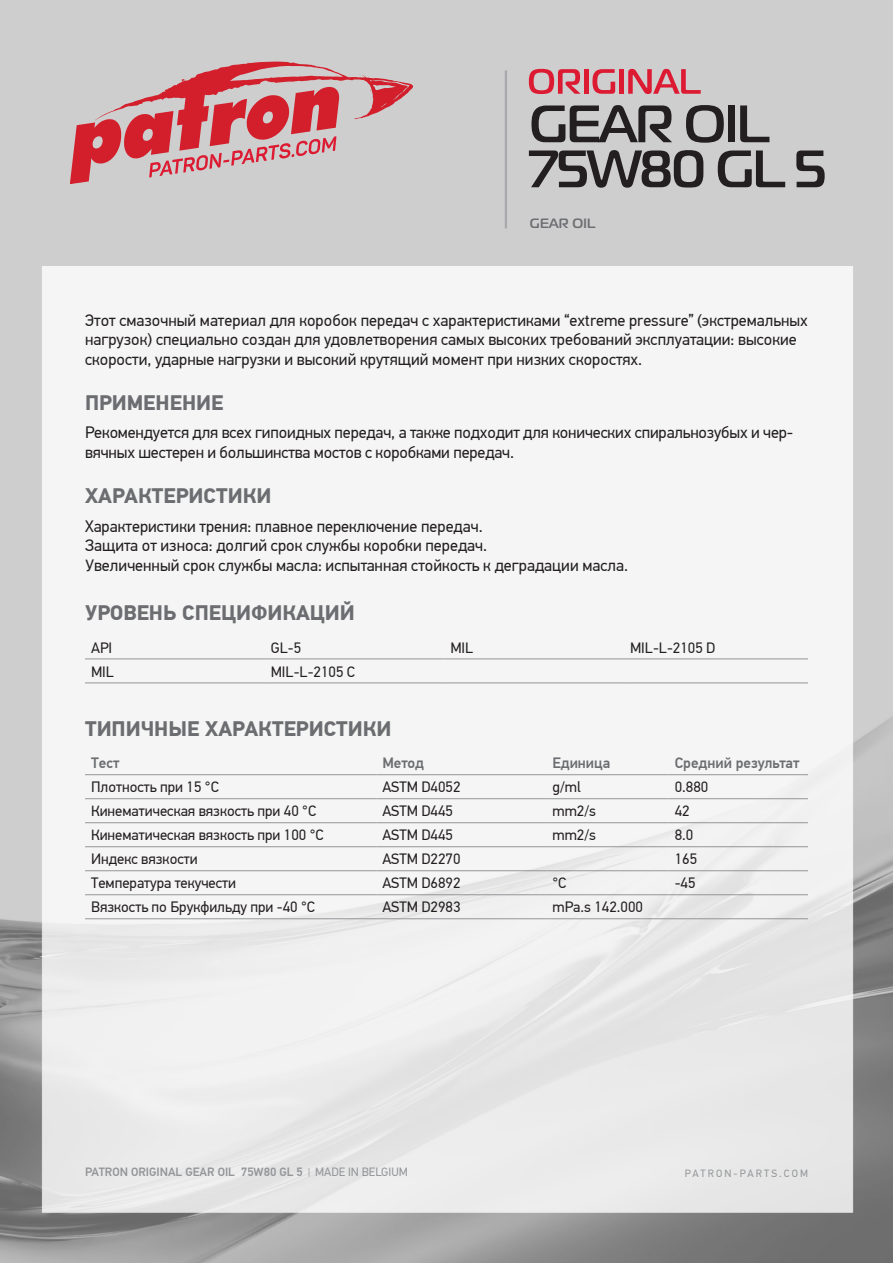
<style>
.page{position:relative;width:893px;height:1263px;background:#fff}
.page>*{position:absolute;margin:0;border:0;box-sizing:border-box;transform-origin:0 0}
.MAIN_HEADER{font:700 52.5px/45px "Magistral C";letter-spacing:-.02em;color:#231f20}
.t1{font:700 21px "PF Din Text Pro";color:#6c6d70}
.TEXT{font:16.5px/19.8px "PF Din Text Pro";color:#231f20}
.t2{font:15px "PF Din Text Pro";color:#231f20}
.t3{font:500 15px "PF Din Text Pro";color:#6c6d70}
.t4{font:700 13.5px "Magistral C";letter-spacing:.02em;color:#6c6d70}
.t5{font:500 12px "PF Din Text Pro";color:#939598}
.t6{font:10.5px "PF Din Text Pro";letter-spacing:.2em;color:#939598}
.s1{font-weight:400;font-size:9.75px}
.s2{font-weight:400}
</style>
<div class="page">
<img style="left:0;top:0;width:893px;height:1263px">
<svg style="left:70px;top:61px;width:343px;height:123px"></svg>
<svg style="left:529px;top:69px;width:52px;height:25px"></svg>
<div style="left:584px;top:69px;width:5px;height:25px;background:#dc1a32"></div>
<svg style="left:592px;top:69px;width:23px;height:25px"></svg>
<div style="left:619px;top:69px;width:5px;height:25px;background:#dc1a32"></div>
<svg style="left:628px;top:69px;width:73px;height:25px"></svg>
<hr style="left:505px;top:70px;width:2px;height:158px;background:#a8a9ad">
<hr style="left:85px;top:658px;width:180px;height:1px;background:#939598">
<hr style="left:265px;top:658px;width:179px;height:1px;background:#939598">
<hr style="left:444px;top:658px;width:180px;height:1px;background:#939598">
<hr style="left:624px;top:658px;width:184px;height:1px;background:#939598">
<hr style="left:85px;top:682px;width:180px;height:1px;background:#939598">
<hr style="left:265px;top:682px;width:179px;height:1px;background:#939598">
<hr style="left:444px;top:682px;width:180px;height:1px;background:#939598">
<hr style="left:624px;top:682px;width:184px;height:1px;background:#939598">
<hr style="left:85px;top:774px;width:291px;height:1px;background:#939598">
<hr style="left:376px;top:774px;width:170px;height:1px;background:#939598">
<hr style="left:546px;top:774px;width:123px;height:1px;background:#939598">
<hr style="left:669px;top:774px;width:139px;height:1px;background:#939598">
<hr style="left:85px;top:798px;width:291px;height:1px;background:#939598">
<hr style="left:376px;top:798px;width:170px;height:1px;background:#939598">
<hr style="left:546px;top:798px;width:123px;height:1px;background:#939598">
<hr style="left:669px;top:798px;width:139px;height:1px;background:#939598">
<hr style="left:85px;top:822px;width:291px;height:1px;background:#939598">
<hr style="left:376px;top:822px;width:170px;height:1px;background:#939598">
<hr style="left:546px;top:822px;width:123px;height:1px;background:#939598">
<hr style="left:669px;top:822px;width:139px;height:1px;background:#939598">
<hr style="left:85px;top:846px;width:291px;height:1px;background:#939598">
<hr style="left:376px;top:846px;width:170px;height:1px;background:#939598">
<hr style="left:546px;top:846px;width:123px;height:1px;background:#939598">
<hr style="left:669px;top:846px;width:139px;height:1px;background:#939598">
<hr style="left:85px;top:870px;width:291px;height:1px;background:#939598">
<hr style="left:376px;top:870px;width:170px;height:1px;background:#939598">
<hr style="left:546px;top:870px;width:123px;height:1px;background:#939598">
<hr style="left:669px;top:870px;width:139px;height:1px;background:#939598">
<hr style="left:85px;top:894px;width:291px;height:1px;background:#939598">
<hr style="left:376px;top:894px;width:170px;height:1px;background:#939598">
<hr style="left:546px;top:894px;width:123px;height:1px;background:#939598">
<hr style="left:669px;top:894px;width:139px;height:1px;background:#939598">
<hr style="left:85px;top:918px;width:291px;height:1px;background:#939598">
<hr style="left:376px;top:918px;width:170px;height:1px;background:#939598">
<hr style="left:546px;top:918px;width:123px;height:1px;background:#939598">
<hr style="left:669px;top:918px;width:139px;height:1px;background:#939598">
<p class="MAIN_HEADER" style="left:529px;top:100px;width:299px">GEAR OIL<br>75W80 GL 5</p>
<p class="t4" style="left:530px;top:216px;width:67px">GEAR OIL</p>
<p class="TEXT" style="left:85px;top:310px;width:724px">Этот смазочный материал для коробок передач с характеристиками “extreme pressure” (экстремальных нагрузок) специально создан для удовлетворения самых высоких требований эксплуатации: высокие скорости, ударные нагрузки и высокий крутящий момент при низких скоростях.</p>
<p class="t1" style="left:85px;top:390px;width:140px">ПРИМЕНЕНИЕ</p>
<p class="TEXT" style="left:85px;top:423px;width:710px">Рекомендуется для всех гипоидных передач, а также подходит для конических спиральнозубых и чер&shy;вячных шестерен и большинства мостов с коробками передач.</p>
<p class="t1" style="left:85px;top:483px;width:188px">ХАРАКТЕРИСТИКИ</p>
<p class="TEXT" style="left:85px;top:516px;width:545px">Характеристики трения: плавное переключение передач.<br>Защита от износа: долгий срок службы коробки передач.<br>Увеличенный срок службы масла: испытанная стойкость к деградации масла.</p>
<p class="t1" style="left:85px;top:600px;width:271px">УРОВЕНЬ СПЕЦИФИКАЦИЙ</p>
<p class="t2" style="left:91px;top:638px;width:23px">API</p>
<p class="t2" style="left:271px;top:638px;width:32px">GL-5</p>
<p class="t2" style="left:450px;top:638px;width:24px">MIL</p>
<p class="t2" style="left:630px;top:638px;width:87px">MIL-L-2105 D</p>
<p class="t2" style="left:91px;top:662px;width:24px">MIL</p>
<p class="t2" style="left:271px;top:662px;width:86px">MIL-L-2105 C</p>
<p class="t1" style="left:85px;top:716px;width:308px">ТИПИЧНЫЕ ХАРАКТЕРИСТИКИ</p>
<p class="t3" style="left:91px;top:754px;width:30px">Тест</p>
<p class="t3" style="left:382px;top:754px;width:43px">Метод</p>
<p class="t3" style="left:552px;top:754px;width:59px">Единица</p>
<p class="t3" style="left:675px;top:754px;width:126px">Средний результат</p>
<p class="t2" style="left:91px;top:778px;width:129px">Плотность при 15 °C</p>
<p class="t2" style="left:382px;top:778px;width:80px">ASTM D4052</p>
<p class="t2" style="left:552px;top:778px;width:30px">g/ml</p>
<p class="t2" style="left:675px;top:778px;width:35px">0.880</p>
<p class="t2" style="left:91px;top:802px;width:227px">Кинематическая вязкость при 40 °C</p>
<p class="t2" style="left:382px;top:802px;width:72px">ASTM D445</p>
<p class="t2" style="left:552px;top:802px;width:45px">mm2/s</p>
<p class="t2" style="left:675px;top:802px;width:16px">42</p>
<p class="t2" style="left:91px;top:826px;width:234px">Кинематическая вязкость при 100 °C</p>
<p class="t2" style="left:382px;top:826px;width:72px">ASTM D445</p>
<p class="t2" style="left:552px;top:826px;width:45px">mm2/s</p>
<p class="t2" style="left:675px;top:826px;width:20px">8.0</p>
<p class="t2" style="left:91px;top:850px;width:108px">Индекс вязкости</p>
<p class="t2" style="left:382px;top:850px;width:80px">ASTM D2270</p>
<p class="t2" style="left:675px;top:850px;width:24px">165</p>
<p class="t2" style="left:91px;top:874px;width:147px">Температура текучести</p>
<p class="t2" style="left:382px;top:874px;width:80px">ASTM D6892</p>
<p class="t2" style="left:552px;top:874px;width:15px">°C</p>
<p class="t2" style="left:675px;top:874px;width:22px">-45</p>
<p class="t2" style="left:91px;top:898px;width:226px">Вязкость по Брукфильду при -40 °C</p>
<p class="t2" style="left:382px;top:898px;width:80px">ASTM D2983</p>
<p class="t2" style="left:552px;top:898px;width:92px">mPa.s 142.000</p>
<p class="t5" style="left:85px;top:1165px;width:324px">PATRON ORIGINAL GEAR OIL 75W80 GL 5 <span class="s1">|</span> <span class="s2">MADE IN BELGIUM</span></p>
<p class="t6" style="left:685px;top:1167px;width:125px">PATRON-PARTS.COM</p>
</div>
